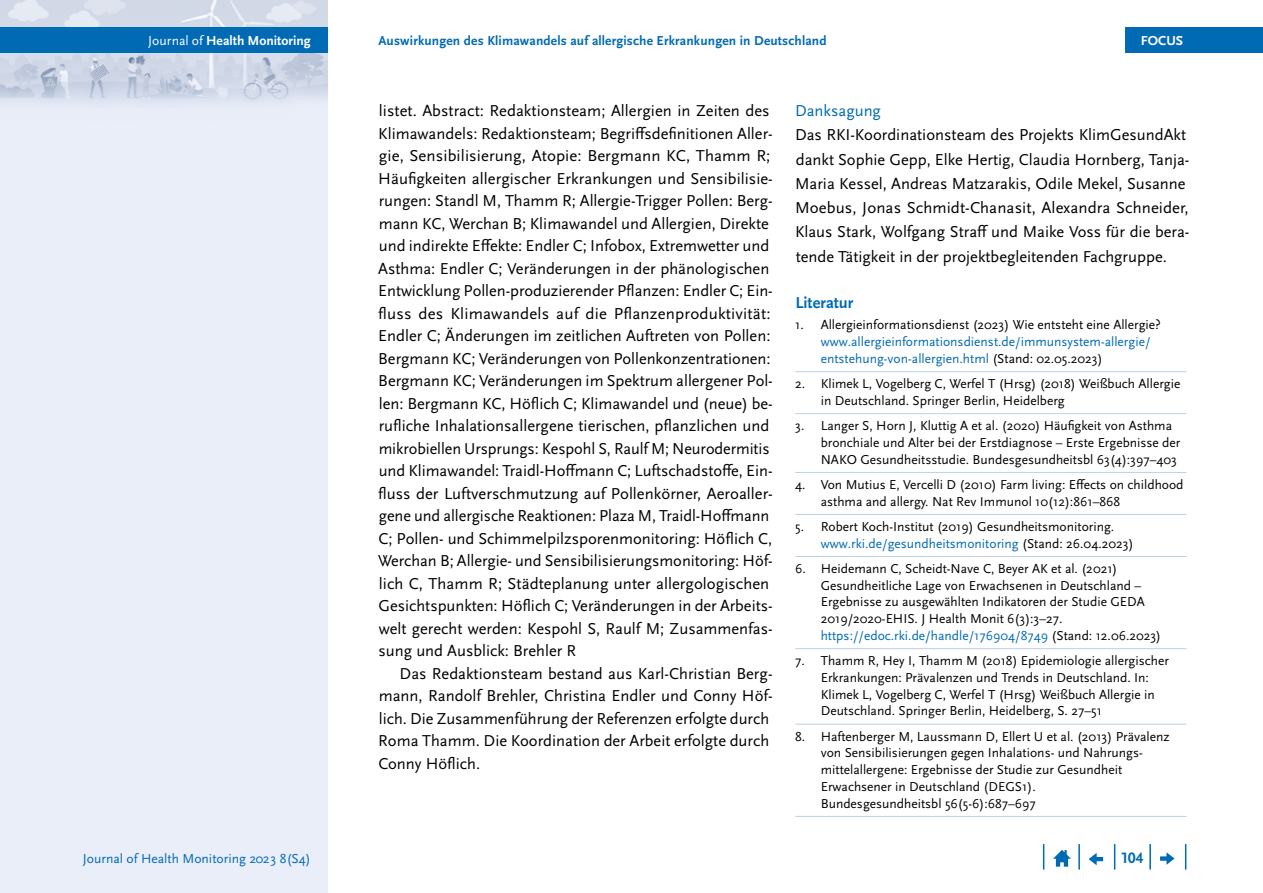
<style>
.page{position:relative;width:1263px;height:893px;background:#fff}
.page>*{position:absolute;margin:0;border:0;box-sizing:border-box;transform-origin:0 0}
.P-12_15_Standard{font:16.5px/22.5px "Scala Sans Pro";color:#000}
.P-12_15_Standard-Einzug{font:16.5px/22.5px "Scala Sans Pro";color:#000}
.H4-Subheads{font:16.5px "Scala Sans Pro";color:#006ab4}
.H2-00-Literatur{font:700 16.5px "Scala Sans Pro";color:#006ab4}
.t1{font:700 15.75px "Scala Sans Pro";color:#006ab4}
.t2{font:13.65px "Scala Sans Pro";color:#006ab4}
.t3{font:700 13.65px "Scala Sans Pro";color:#fff}
.t4{font:13.5px/16.8px "Scala Sans Pro";color:#000}
.t5{font:13.5px/16.8px "Scala Sans Pro";color:#006ab4}
.t6{font:700 13.5px "Scala Sans Pro";letter-spacing:.01em;color:#006ab4}
.s1{font-weight:400}
.s2{color:#000}
.s3{color:#006ab4}
</style>
<div class="page">
<div style="left:0;top:0;width:327px;height:893px;background:#eaeef9"></div>
<svg style="left:1185px;top:844px;width:1px;height:26px"></svg>
<hr style="left:1149px;top:844px;width:2px;height:26px;background:#006ab4">
<svg style="left:1114px;top:844px;width:1px;height:26px"></svg>
<hr style="left:1078px;top:844px;width:2px;height:26px;background:#006ab4">
<svg style="left:1043px;top:844px;width:1px;height:26px"></svg>
<div style="left:1126px;top:28px;width:137px;height:25px;background:#006ab4"></div>
<img style="left:0;top:0;width:327px;height:104px">
<div style="left:0;top:28px;width:327px;height:25px;background:#006ab4"></div>
<hr style="left:795px;top:371px;width:391px;height:1px;background:#bdceeb">
<hr style="left:795px;top:413px;width:391px;height:1px;background:#bdceeb">
<hr style="left:795px;top:472px;width:391px;height:1px;background:#bdceeb">
<hr style="left:795px;top:514px;width:391px;height:1px;background:#bdceeb">
<hr style="left:795px;top:556px;width:391px;height:1px;background:#bdceeb">
<hr style="left:795px;top:648px;width:391px;height:1px;background:#bdceeb">
<hr style="left:795px;top:724px;width:391px;height:1px;background:#bdceeb">
<hr style="left:795px;top:816px;width:391px;height:1px;background:#bdceeb">
<svg style="left:1053px;top:850px;width:18px;height:17px"></svg>
<svg style="left:1089px;top:853px;width:14px;height:12px"></svg>
<svg style="left:1160px;top:852px;width:14px;height:13px"></svg>
<p class="t3" style="left:148px;top:33px;width:164px"><span class="s1">Journal of</span> Health Monitoring</p>
<p class="t2" style="left:83px;top:850px;width:229px">Journal of Health Monitoring 2023 8(S4)</p>
<p class="t6" style="left:378px;top:33px;width:450px">Auswirkungen des Klimawandels auf allergische Erkrankungen in Deutschland</p>
<p class="t3" style="left:1141px;top:33px;width:44px">FOCUS</p>
<p class="P-12_15_Standard" style="left:378px;top:99px;width:396px">listet. Abstract: Redaktionsteam; Allergien in Zeiten des Klimawandels: Redaktionsteam; Begriffsdefinitionen Aller&shy;gie, Sensibilisierung, Atopie: Bergmann KC, Thamm R; Häufigkeiten allergischer Erkrankungen und Sensibilisie&shy;rungen: Standl M, Thamm R; Allergie-Trigger Pollen: Berg&shy;mann KC, Werchan B; Klimawandel und Allergien, Direkte und indirekte Effekte: Endler C; Infobox, Extremwetter und Asthma: Endler C; Veränderungen in der phänologischen Entwicklung Pollen-produzierender Pflanzen: Endler C; Ein&shy;fluss des Klimawandels auf die Pflanzenproduktivität:<br>Endler C; Änderungen im zeitlichen Auftreten von Pollen:<br>Bergmann KC; Veränderungen von Pollenkonzentrationen:<br>Bergmann KC; Veränderungen im Spektrum allergener Pol&shy;len: Bergmann KC, Höflich C; Klimawandel und (neue) be&shy;rufliche Inhalationsallergene tierischen, pflanzlichen und mikrobiellen Ursprungs: Kespohl S, Raulf M; Neurodermitis und Klimawandel: Traidl-Hoffmann C; Luftschadstoffe, Ein&shy;fluss der Luftverschmutzung auf Pollenkörner, Aeroaller&shy;gene und allergische Reaktionen: Plaza M, Traidl-Hoffmann C; Pollen- und Schimmelpilzsporenmonitoring: Höflich C, Werchan B; Allergie- und Sensibilisierungsmonitoring: Höf&shy;lich C, Thamm R; Städteplanung unter allergologischen Gesichtspunkten: Höflich C; Veränderungen in der Arbeits&shy;welt gerecht werden: Kespohl S, Raulf M; Zusammenfas&shy;sung und Ausblick: Brehler R</p>
<p class="P-12_15_Standard-Einzug" style="left:378px;top:662px;width:396px;text-indent:21px">Das Redaktionsteam bestand aus Karl-Christian Berg&shy;mann, Randolf Brehler, Christina Endler und Conny Höf&shy;lich. Die Zusammenführung der Referenzen erfolgte durch Roma Thamm. Die Koordination der Arbeit erfolgte durch Conny Höflich.</p>
<h4 class="H4-Subheads" style="left:795px;top:101px;width:87px">Danksagung</h4>
<p class="P-12_15_Standard" style="left:795px;top:123px;width:396px;line-height:24.3px">Das RKI-Koordinationsteam des Projekts KlimGesundAkt dankt Sophie Gepp, Elke Hertig, Claudia Hornberg, Tanja-Maria Kessel, Andreas Matzarakis, Odile Mekel, Susanne Moebus, Jonas Schmidt-Chanasit, Alexandra Schneider, Klaus Stark, Wolfgang Straff und Maike Voss für die bera&shy;tende Tätigkeit in der projektbegleitenden Fachgruppe.</p>
<h2 class="H2-00-Literatur" style="left:795px;top:293px;width:60px">Literatur</h2>
<p class="t5" style="left:821px;top:316px;width:342px;text-indent:-26px"><span class="s2">1. Allergieinformationsdienst (2023) Wie entsteht eine Allergie? </span>www.allergieinformationsdienst.de/immunsystem-allergie/ entstehung-von-allergien.html <span class="s2">(Stand: 02.05.2023)</span></p>
<p class="t4" style="left:821px;top:375px;width:361px;text-indent:-26px">2. Klimek L, Vogelberg C, Werfel T (Hrsg) (2018) Weißbuch Allergie in Deutschland. Springer Berlin, Heidelberg</p>
<p class="t4" style="left:821px;top:417px;width:361px;text-indent:-26px">3. Langer S, Horn J, Kluttig A et al. (2020) Häufigkeit von Asthma bronchiale und Alter bei der Erstdiagnose – Erste Ergebnisse der<br>NAKO Gesundheitsstudie. Bundesgesundheitsbl 63(4):397–403</p>
<p class="t4" style="left:821px;top:476px;width:364px;text-indent:-26px">4. Von Mutius E, Vercelli D (2010) Farm living: Effects on childhood asthma and allergy. Nat Rev Immunol 10(12):861–868</p>
<p class="t4" style="left:821px;top:518px;width:314px;text-indent:-26px">5. Robert Koch-Institut (2019) Gesundheitsmonitoring. <span class="s3">www.rki.de/gesundheitsmonitoring</span> (Stand: 26.04.2023)</p>
<p class="t4" style="left:821px;top:560px;width:342px;text-indent:-26px">6. Heidemann C, Scheidt-Nave C, Beyer AK et al. (2021)<br>Gesundheitliche Lage von Erwachsenen in Deutschland – Ergebnisse zu ausgewählten Indikatoren der Studie GEDA 2019/2020-EHIS. J Health Monit 6(3):3–27. <span class="s3">https://edoc.rki.de/handle/176904/8749</span> (Stand: 12.06.2023)</p>
<p class="t4" style="left:821px;top:652px;width:350px;text-indent:-26px">7. Thamm R, Hey I, Thamm M (2018) Epidemiologie allergischer Erkrankungen: Prävalenzen und Trends in Deutschland. In:<br>Klimek L, Vogelberg C, Werfel T (Hrsg) Weißbuch Allergie in Deutschland. Springer Berlin, Heidelberg, S. 27–51</p>
<p class="t4" style="left:821px;top:728px;width:350px;text-indent:-26px">8. Haftenberger M, Laussmann D, Ellert U et al. (2013) Prävalenz von Sensibilisierungen gegen Inhalations- und Nahrungs&shy;mittelallergene: Ergebnisse der Studie zur Gesundheit Erwachsener in Deutschland (DEGS1).<br>Bundesgesundheitsbl 56(5-6):687–697</p>
<p class="t1" style="left:1121px;top:849px;width:23px">104</p>
</div>
